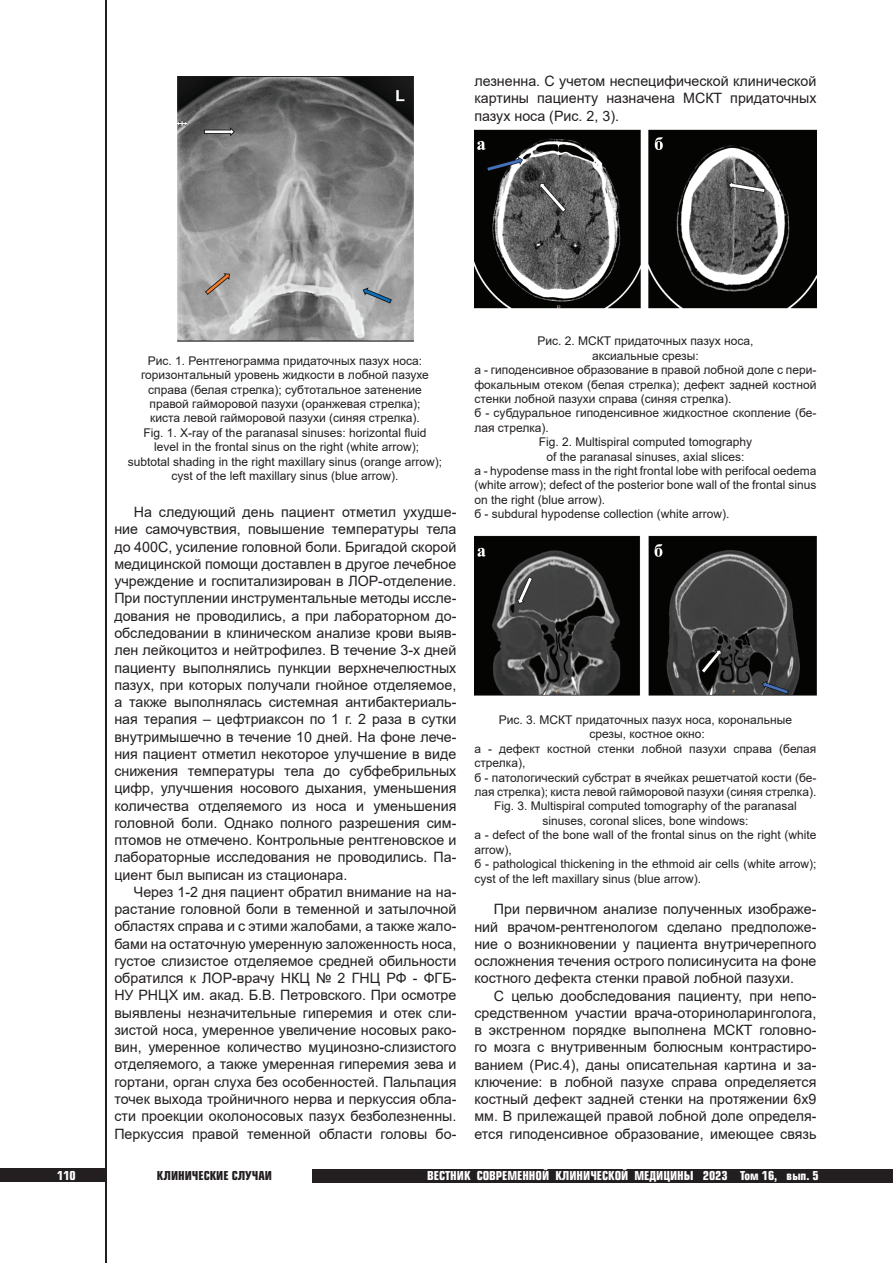
<style>
.page{position:relative;width:893px;height:1263px;background:#fff}
.page>*{position:absolute;margin:0;border:0;box-sizing:border-box;transform-origin:0 0}
.t1{font:14.25px/17.2px "Arial";color:#231f20;text-align:justify}
.t2{font:12px/14.4px "Arial";color:#231f20;text-align:center}
.t3{font:700 12px "Europe Cond";color:#fff}
.t4{font:700 12px "Europe Cond";color:#231f20}
</style>
<div class="page">
<div style="left:313px;top:1169px;width:580px;height:13px;background:#231f20"></div>
<div style="left:0;top:1168px;width:106px;height:14px;background:#231f20"></div>
<hr style="left:105px;top:0;width:1px;height:1263px;background:#231f20">
<img style="left:177px;top:76px;width:237px;height:265px">
<img style="left:474px;top:129px;width:342px;height:179px">
<img style="left:474px;top:535px;width:342px;height:161px">
<p class="t1" style="left:474px;top:72px;width:344px">лезненна. С учетом неспецифической клинической картины пациенту назначена МСКТ придаточных пазух носа (Рис. 2, 3).</p>
<p class="t2" style="left:128px;top:353px;width:316px">Рис. 1. Рентгенограмма придаточных пазух носа: горизонтальный уровень жидкости в лобной пазухе справа (белая стрелка); субтотальное затенение правой гайморовой пазухи (оранжевая стрелка);<br>киста левой гайморовой пазухи (синяя стрелка).<br>Fig. 1. X-ray of the paranasal sinuses: horizontal fluid<br>level in the frontal sinus on the right (white arrow);<br>subtotal shading in the right maxillary sinus (orange arrow); cyst of the left maxillary sinus (blue arrow).</p>
<p class="t1" style="left:114px;top:503px;width:344px;text-indent:19px">На следующий день пациент отметил ухудше&shy;ние самочувствия, повышение температуры тела до 400С, усиление головной боли. Бригадой скорой медицинской помощи доставлен в другое лечебное учреждение и госпитализирован в ЛОР-отделение.<br>При поступлении инструментальные методы иссле&shy;дования не проводились, а при лабораторном до&shy;обследовании в клиническом анализе крови выяв&shy;лен лейкоцитоз и нейтрофилез. В течение 3-х дней пациенту выполнялись пункции верхнечелюстных пазух, при которых получали гнойное отделяемое, а также выполнялась системная антибактериаль&shy;ная терапия – цефтриаксон по 1 г. 2 раза в сутки внутримышечно в течение 10 дней. На фоне лече&shy;ния пациент отметил некоторое улучшение в виде снижения температуры тела до субфебрильных цифр, улучшения носового дыхания, уменьшения количества отделяемого из носа и уменьшения головной боли. Однако полного разрешения сим&shy;птомов не отмечено. Контрольные рентгеновское и лабораторные исследования не проводились. Па&shy;циент был выписан из стационара.</p>
<p class="t1" style="left:114px;top:883px;width:344px;text-indent:19px">Через 1-2 дня пациент обратил внимание на на&shy;растание головной боли в теменной и затылочной областях справа и с этими жалобами, а также жало&shy;бами на остаточную умеренную заложенность носа, густое слизистое отделяемое средней обильности обратился к ЛОР-врачу НКЦ № 2 ГНЦ РФ - ФГБ-НУ РНЦХ им. акад. Б.В. Петровского. При осмотре выявлены незначительные гиперемия и отек сли&shy;зистой носа, умеренное увеличение носовых рако&shy;вин, умеренное количество муцинозно-слизистого отделяемого, а также умеренная гиперемия зева и гортани, орган слуха без особенностей. Пальпация точек выхода тройничного нерва и перкуссия обла&shy;сти проекции околоносовых пазух безболезненны.<br>Перкуссия правой теменной области головы бо-</p>
<p class="t2" style="left:537px;top:334px;width:217px">Рис. 2. МСКТ придаточных пазух носа,</p>
<p class="t2" style="left:592px;top:348px;width:108px">аксиальные срезы:</p>
<p class="t2" style="left:474px;top:363px;width:344px">а - гиподенсивное образование в правой лобной доле с пери-</p>
<p class="t2" style="left:474px;top:377px;width:344px">фокальным отеком (белая стрелка); дефект задней костной</p>
<p class="t2" style="left:474px;top:391px;width:259px">стенки лобной пазухи справа (синяя стрелка).</p>
<p class="t2" style="left:474px;top:406px;width:344px">б - субдуральное гиподенсивное жидкостное скопление (бе-</p>
<p class="t2" style="left:474px;top:420px;width:76px">лая стрелка).</p>
<p class="t2" style="left:539px;top:435px;width:215px">Fig. 2. Multispiral computed tomography</p>
<p class="t2" style="left:546px;top:449px;width:200px">of the paranasal sinuses, axial slices:</p>
<p class="t2" style="left:474px;top:463px;width:344px">a - hypodense mass in the right frontal lobe with perifocal oedema</p>
<p class="t2" style="left:474px;top:478px;width:344px">(white arrow); defect of the posterior bone wall of the frontal sinus</p>
<p class="t2" style="left:474px;top:492px;width:132px">on the right (blue arrow).</p>
<p class="t2" style="left:474px;top:507px;width:256px">б - subdural hypodense collection (white arrow).</p>
<p class="t2" style="left:499px;top:712px;width:295px">Рис. 3. МСКТ придаточных пазух носа, корональные</p>
<p class="t2" style="left:589px;top:727px;width:117px">срезы, костное окно:</p>
<p class="t2" style="left:474px;top:741px;width:344px">а - дефект костной стенки лобной пазухи справа (белая</p>
<p class="t2" style="left:474px;top:756px;width:52px">стрелка),</p>
<p class="t2" style="left:474px;top:770px;width:344px">б - патологический субстрат в ячейках решетчатой кости (бе-</p>
<p class="t2" style="left:474px;top:784px;width:344px">лая стрелка); киста левой гайморовой пазухи (синяя стрелка).</p>
<p class="t2" style="left:494px;top:799px;width:304px">Fig. 3. Multispiral computed tomography of the paranasal</p>
<p class="t2" style="left:542px;top:813px;width:208px">sinuses, coronal slices, bone windows:</p>
<p class="t2" style="left:474px;top:828px;width:344px">a - defect of the bone wall of the frontal sinus on the right (white</p>
<p class="t2" style="left:474px;top:842px;width:39px">arrow),</p>
<p class="t2" style="left:474px;top:856px;width:344px">б - pathological thickening in the ethmoid air cells (white arrow);</p>
<p class="t2" style="left:474px;top:871px;width:228px">cyst of the left maxillary sinus (blue arrow).</p>
<p class="t1" style="left:474px;top:900px;width:344px;text-indent:19px">При первичном анализе полученных изображе&shy;ний врачом-рентгенологом сделано предположе&shy;ние о возникновении у пациента внутричерепного осложнения течения острого полисинусита на фоне костного дефекта стенки правой лобной пазухи.</p>
<p class="t1" style="left:474px;top:987px;width:344px;text-indent:19px">С целью дообследования пациенту, при непо&shy;средственном участии врача-оториноларинголога, в экстренном порядке выполнена МСКТ головно&shy;го мозга с внутривенным болюсным контрастиро&shy;ванием (Рис.4), даны описательная картина и за&shy;ключение: в лобной пазухе справа определяется костный дефект задней стенки на протяжении 6х9 мм. В прилежащей правой лобной доле определя&shy;ется гиподенсивное образование, имеющее связь</p>
<p class="t3" style="left:57px;top:1168px;width:20px">110</p>
<p class="t4" style="left:157px;top:1167px;width:117px">КЛИНИЧЕСКИЕ СЛУЧАИ</p>
<p class="t3" style="left:427px;top:1168px;width:393px">ВЕСТНИК СОВРЕМЕННОЙ КЛИНИЧЕСКОЙ МЕДИЦИНЫ 2023 Том 16, вып. 5</p>
</div>
